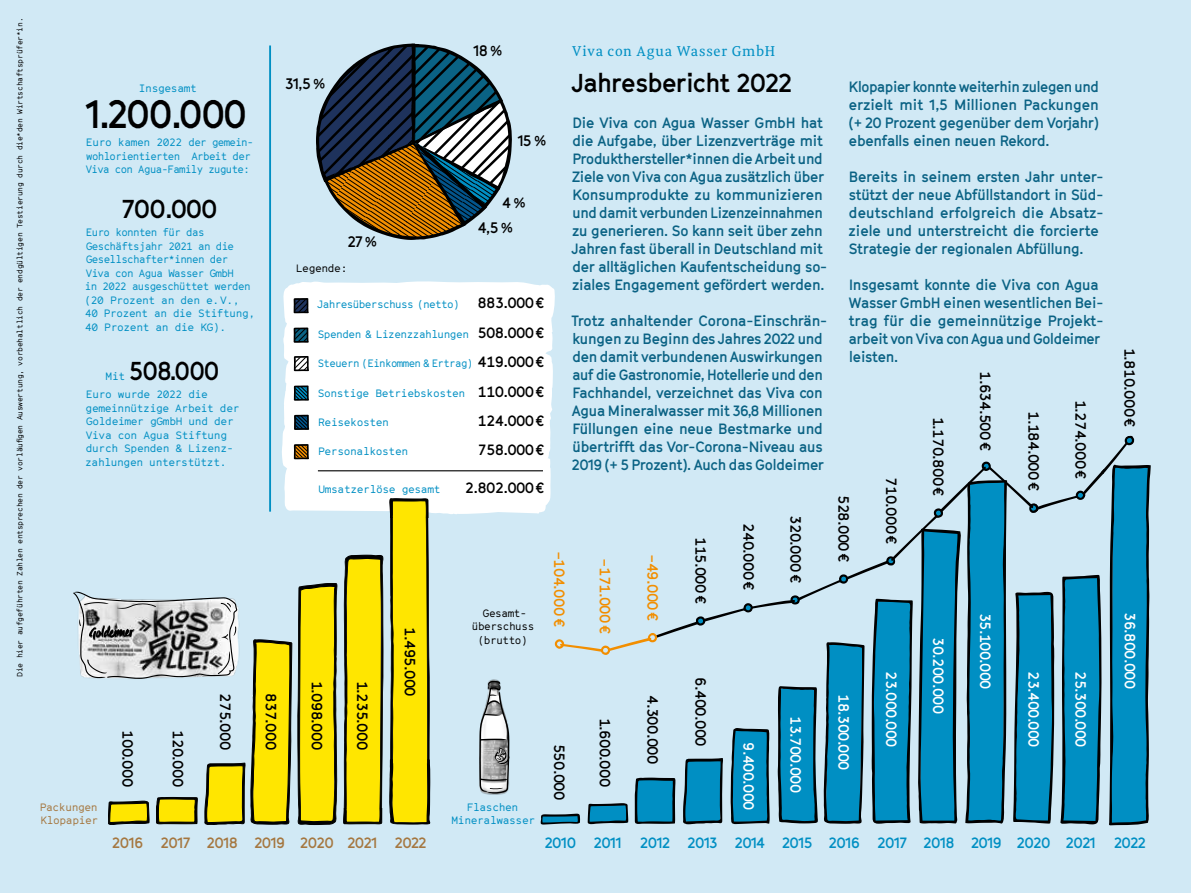
<style>
.page{position:relative;width:1191px;height:893px;background:#d1e9f5}
.page>*{position:absolute;margin:0;border:0;box-sizing:border-box;transform-origin:0 0}
.t1{font:700 39px "GT Cinetype";color:#000;scale:.95 1}
.t2{font:700 25.5px "GT Cinetype";letter-spacing:-.025em;color:#000}
.t3{font:700 25.5px "GT Cinetype";letter-spacing:-.025em;color:#000;scale:.95 1}
.t4{font:700 15px "GT Cinetype";color:#000}
.t5{font:700 14.7px/18px "GT Cinetype";letter-spacing:-.015em;color:#0a6284}
.t6{font:700 14.7px "GT Cinetype";letter-spacing:-.05em;color:#000}
.t7{font:700 14.7px "GT Cinetype";letter-spacing:-.05em;color:#fff}
.t8{font:700 14.7px "GT Cinetype";letter-spacing:-.03em;color:#008fc3}
.t9{font:700 14.7px "GT Cinetype";letter-spacing:-.03em;color:#a57740}
.t10{font:700 14.7px "GT Cinetype";letter-spacing:-.05em;color:#f28e00}
.t11{font:14.7px "Meret Pro";letter-spacing:.055em;color:#008fc3}
.t12{font:10.5px/13.5px "GT Cinetype Mono";letter-spacing:-.03em;color:#008fc3}
.t13{font:10.5px/13.5px "GT Cinetype Mono";letter-spacing:-.055em;color:#008fc3;scale:.96 1}
.t14{font:10.5px/13.5px "GT Cinetype Mono";letter-spacing:-.055em;color:#008fc3}
.t15{font:10.5px/13.5px "GT Cinetype Mono";letter-spacing:-.035em;color:#000;text-align:center}
.t16{font:10.5px "GT Cinetype Mono";letter-spacing:-.05em;color:#008fc3;scale:.95 1}
.t17{font:10.5px/13.5px "GT Cinetype Mono";letter-spacing:-.03em;color:#a57740}
.t18{font:7.5px "GT Cinetype Mono";letter-spacing:-.03em;color:#000}
.s1{font-family:"GT Cinetype";font-weight:700;font-size:14.7px;color:#000}
</style>
<div class="page">
<hr style="left:269px;top:45px;width:2px;height:467px;background:#008fc3">
<svg style="left:316px;top:44px;width:196px;height:196px"></svg>
<div style="left:282px;top:281px;width:273px;height:233px;background:#fff"></div>
<hr style="left:318px;top:470px;width:225px;height:1px;background:#000">
<img style="left:486px;top:679px;width:24px;height:116px">
<svg style="left:479px;top:681px;width:30px;height:113px"></svg>
<svg style="left:293px;top:327px;width:16px;height:16px"></svg>
<svg style="left:293px;top:298px;width:16px;height:15px"></svg>
<svg style="left:294px;top:356px;width:15px;height:15px"></svg>
<svg style="left:294px;top:444px;width:15px;height:15px"></svg>
<svg style="left:294px;top:415px;width:15px;height:15px"></svg>
<svg style="left:294px;top:385px;width:15px;height:16px"></svg>
<svg style="left:73px;top:497px;width:360px;height:328px"></svg>
<svg style="left:541px;top:434px;width:609px;height:391px"></svg>
<p class="t18" style="left:15px;top:677px;width:661px;rotate:-90deg">Die hier aufgeführten Zahlen entsprechen der vorläufigen Auswertung, vorbehaltlich der endgültigen Testierung durch die*den Wirtschaftsprüfer*in.</p>
<p class="t4" style="left:473px;top:42px;width:31px">18%</p>
<p class="t11" style="left:572px;top:41px;width:204px">Viva con Agua Wasser GmbH</p>
<p class="t12" style="left:139px;top:82px;width:59px">Insgesamt</p>
<h2 class="t2" style="left:571px;top:68px;width:222px">Jahresbericht 2022</h2>
<h1 class="t1" style="left:86px;top:90px;width:171px">1.200.000</h1>
<p class="t14" style="left:86px;top:136px;width:169px">Euro kamen 2022 der gemein&shy;wohlorientierten Arbeit der<br>Viva con Agua-Family zugute:</p>
<p class="t4" style="left:285px;top:75px;width:42px">31,5%</p>
<p class="t5" style="left:571px;top:114px;width:257px">Die Viva con Agua Wasser GmbH hat die Aufgabe, über Lizenzverträge mit Produkthersteller*innen die Arbeit und Ziele von Viva con Agua zusätzlich über Konsumprodukte zu kommunizieren und damit verbunden Lizenzeinnahmen zu generieren. So kann seit über zehn Jahren fast überall in Deutschland mit der alltäglichen Kaufentscheidung so&shy;ziales Engagement gefördert werden.</p>
<p class="t5" style="left:571px;top:312px;width:257px">Trotz anhaltender Corona-Einschrän&shy;kungen zu Beginn des Jahres 2022 und den damit verbundenen Auswirkungen auf die Gastronomie, Hotellerie und den Fachhandel, verzeichnet das Viva con Agua Mineralwasser mit 36,8 Millionen Füllungen eine neue Bestmarke und übertrifft das Vor-Corona-Niveau aus 2019 (+ 5 Prozent). Auch das Goldeimer</p>
<p class="t4" style="left:518px;top:132px;width:31px">15%</p>
<p class="t6" style="left:503px;top:194px;width:25px">4%</p>
<h2 class="t2" style="left:122px;top:194px;width:97px">700.000</h2>
<p class="t13" style="left:84px;top:226px;width:179px">Euro konnten für das<br>Geschäftsjahr 2021 an die<br>Gesellschafter*innen der<br>Viva con Agua Wasser GmbH<br>in 2022 ausgeschüttet werden (20 Prozent an den e. V.,<br>40 Prozent an die Stiftung,<br>40 Prozent an die KG).</p>
<p class="t12" style="left:106px;top:369px;width:21px">Mit</p>
<h2 class="t3" style="left:130px;top:355px;width:96px">508.000</h2>
<p class="t12" style="left:85px;top:388px;width:156px">Euro wurde 2022 die gemeinnützige Arbeit der<br>Goldeimer gGmbH und der<br>Viva con Agua Stiftung durch Spenden &amp; Lizenz&shy;zahlungen unterstützt.</p>
<p class="t4" style="left:478px;top:219px;width:36px">4,5%</p>
<p class="t4" style="left:348px;top:232px;width:31px">27%</p>
<p class="t15" style="left:296px;top:262px;width:53px">Legende:</p>
<p class="t14" style="left:317px;top:298px;width:229px">Jahresüberschuss (netto) <span class="s1">883.000€</span></p>
<p class="t12" style="left:318px;top:328px;width:228px">Spenden &amp; Lizenzzahlungen <span class="s1">508.000€</span></p>
<p class="t16" style="left:318px;top:357px;width:240px">Steuern (Einkommen &amp; Ertrag) <span class="s1">419.000€</span></p>
<p class="t12" style="left:318px;top:386px;width:228px">Sonstige Betriebskosten <span class="s1">110.000€</span></p>
<p class="t12" style="left:318px;top:415px;width:72px">Reisekosten</p>
<p class="t6" style="left:477px;top:412px;width:69px">124.000€</p>
<p class="t12" style="left:318px;top:445px;width:91px">Personalkosten</p>
<p class="t6" style="left:477px;top:441px;width:69px">758.000€</p>
<p class="t12" style="left:318px;top:482px;width:124px">Umsatzerlöse gesamt</p>
<p class="t6" style="left:465px;top:479px;width:81px">2.802.000€</p>
<p class="t17" style="left:40px;top:800px;width:60px">Packungen<br>Klopapier</p>
<p class="t6" style="left:137px;top:730px;width:58px;rotate:90deg">100.000</p>
<p class="t6" style="left:187px;top:730px;width:58px;rotate:90deg">120.000</p>
<p class="t6" style="left:234px;top:693px;width:58px;rotate:90deg">275.000</p>
<p class="t6" style="left:280px;top:693px;width:58px;rotate:90deg">837.000</p>
<p class="t6" style="left:326px;top:681px;width:71px;rotate:90deg">1.098.000</p>
<p class="t6" style="left:371px;top:681px;width:71px;rotate:90deg">1.235.000</p>
<p class="t6" style="left:419px;top:627px;width:71px;rotate:90deg">1.495.000</p>
<p class="t15" style="left:472px;top:606px;width:64px">Gesamt&shy;überschuss (brutto)</p>
<p class="t10" style="left:568px;top:551px;width:78px;rotate:90deg">-104.000 €</p>
<p class="t12" style="left:451px;top:800px;width:85px;text-align:center">Flaschen<br>Mineralwasser</p>
<p class="t6" style="left:568px;top:743px;width:58px;rotate:90deg">550.000</p>
<p class="t10" style="left:614px;top:558px;width:77px;rotate:90deg">-171.000€</p>
<p class="t6" style="left:614px;top:718px;width:71px;rotate:90deg">1.600.000</p>
<p class="t10" style="left:661px;top:554px;width:69px;rotate:90deg">-49.000€</p>
<p class="t6" style="left:661px;top:695px;width:71px;rotate:90deg">4.300.000</p>
<p class="t6" style="left:710px;top:537px;width:69px;rotate:90deg">115.000€</p>
<p class="t6" style="left:710px;top:677px;width:71px;rotate:90deg">6.400.000</p>
<p class="t6" style="left:757px;top:523px;width:69px;rotate:90deg">240.000 €</p>
<p class="t6" style="left:804px;top:515px;width:69px;rotate:90deg">320.000€</p>
<p class="t7" style="left:757px;top:742px;width:69px;rotate:90deg">9.400.000</p>
<p class="t7" style="left:804px;top:716px;width:78px;rotate:90deg">13.700.000</p>
<p class="t5" style="left:849px;top:78px;width:251px;text-align:justify">Klopapier konnte weiterhin zulegen und erzielt mit 1,5 Millionen Packungen (+ 20 Prozent gegenüber dem Vorjahr) ebenfalls einen neuen Rekord.</p>
<p class="t5" style="left:848px;top:168px;width:256px">Bereits in seinem ersten Jahr unter&shy;stützt der neue Abfüllstandort in Süd&shy;deutschland erfolgreich die Absatz&shy;ziele und unterstreicht die forcierte Strategie der regionalen Abfüllung.</p>
<p class="t5" style="left:848px;top:276px;width:256px">Insgesamt konnte die Viva con Agua<br>Wasser GmbH einen wesentlichen Bei&shy;trag für die gemeinnützige Projekt&shy;arbeit von Viva con Agua und Goldeimer leisten.</p>
<p class="t6" style="left:852px;top:495px;width:69px;rotate:90deg">528.000€</p>
<p class="t7" style="left:852px;top:694px;width:78px;rotate:90deg">18.300.000</p>
<p class="t6" style="left:900px;top:477px;width:69px;rotate:90deg">710.000€</p>
<p class="t7" style="left:900px;top:671px;width:78px;rotate:90deg">23.000.000</p>
<p class="t6" style="left:947px;top:417px;width:81px;rotate:90deg">1.170.800€</p>
<p class="t6" style="left:994px;top:371px;width:81px;rotate:90deg">1.634.500€</p>
<p class="t7" style="left:947px;top:637px;width:78px;rotate:90deg">30.200.000</p>
<p class="t7" style="left:994px;top:613px;width:78px;rotate:90deg">35.100.000</p>
<p class="t6" style="left:1042px;top:411px;width:81px;rotate:90deg">1.184.000€</p>
<p class="t6" style="left:1089px;top:400px;width:81px;rotate:90deg">1.274.000€</p>
<p class="t7" style="left:1042px;top:671px;width:78px;rotate:90deg">23.400.000</p>
<p class="t7" style="left:1089px;top:671px;width:78px;rotate:90deg">25.300.000</p>
<p class="t9" style="left:113px;top:834px;width:223px">2016 2017 2018 2019 2020</p>
<p class="t9" style="left:348px;top:834px;width:31px">2021</p>
<p class="t9" style="left:395px;top:834px;width:33px">2022</p>
<p class="t8" style="left:545px;top:834px;width:78px">2010 2011</p>
<p class="t8" style="left:640px;top:834px;width:363px">2012 2013 2014 2015 2016 2017 2018 2019</p>
<p class="t8" style="left:1017px;top:834px;width:35px">2020</p>
<p class="t8" style="left:1066px;top:834px;width:31px">2021</p>
<p class="t6" style="left:1138px;top:348px;width:81px;rotate:90deg">1.810.000€</p>
<p class="t7" style="left:1138px;top:612px;width:78px;rotate:90deg">36.800.000</p>
<p class="t8" style="left:1114px;top:834px;width:33px">2022</p>
</div>
